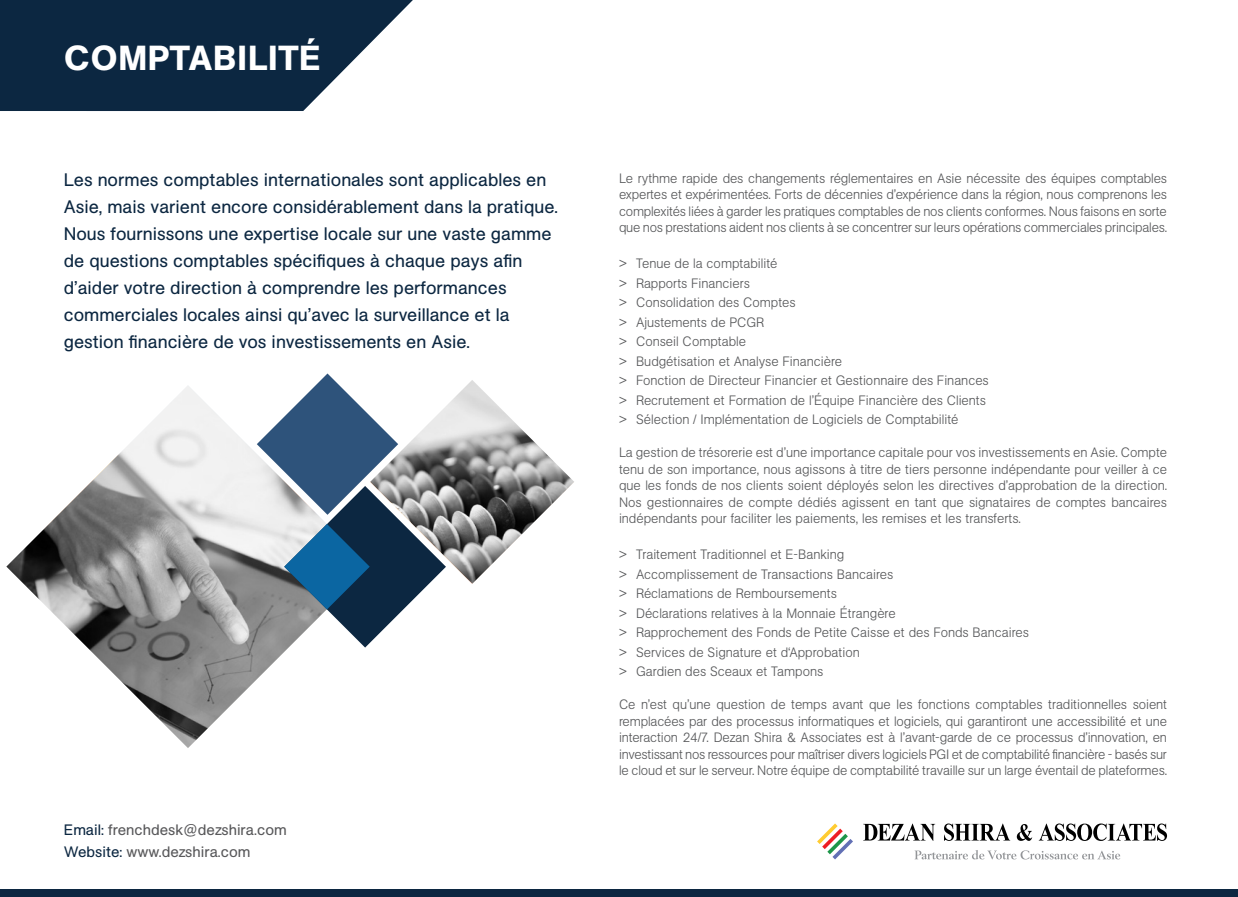
<style>
.page{position:relative;width:1238px;height:897px;background:#fff}
.page>*{position:absolute;margin:0;border:0;box-sizing:border-box;transform-origin:0 0}
.t1{font:500 34.5px "Unlimited Sans";letter-spacing:.025em;color:#fff}
.t2{font:18px/27px "Unlimited Sans";color:#0c2741}
.t3{font:15px/22.5px "Unlimited Sans";color:#59595b}
.t4{font:300 13.5px/19.5px "Unlimited Sans";color:#58595b;text-align:justify}
.s1{color:#0c2741}
</style>
<div class="page">
<svg style="left:6px;top:386px;width:282px;height:362px"></svg>
<svg style="left:0;top:0;width:413px;height:111px;background:#2c435a"></svg>
<svg style="left:257px;top:373px;width:317px;height:275px"></svg>
<div style="left:0;top:890px;width:1238px;height:7px;background:#0c2741"></div>
<svg style="left:863px;top:824px;width:72px;height:17px"></svg>
<svg style="left:944px;top:824px;width:66px;height:17px"></svg>
<svg style="left:1016px;top:824px;width:16px;height:17px"></svg>
<svg style="left:1038px;top:824px;width:129px;height:17px"></svg>
<svg style="left:817px;top:823px;width:36px;height:36px"></svg>
<svg style="left:914px;top:850px;width:206px;height:9px"></svg>
<h1 class="t1" style="left:64px;top:32px;width:258px">COMPTABILITÉ</h1>
<p class="t2" style="left:64px;top:166px;width:496px">Les normes comptables internationales sont applicables en Asie, mais varient encore considérablement dans la pratique.<br>Nous fournissons une expertise locale sur une vaste gamme de questions comptables spécifiques à chaque pays afin d’aider votre direction à comprendre les performances commerciales locales ainsi qu’avec la surveillance et la gestion financière de vos investissements en Asie.</p>
<p class="t3" style="left:64px;top:818px;width:224px"><span class="s1">Email:</span> frenchdesk@dezshira.com<br><span class="s1">Website:</span> www.dezshira.com</p>
<p class="t4" style="left:619px;top:169px;width:549px;line-height:16.5px">Le rythme rapide des changements réglementaires en Asie nécessite des équipes comptables expertes et expérimentées. Forts de décennies d’expérience dans la région, nous comprenons les complexités liées à garder les pratiques comptables de nos clients conformes. Nous faisons en sorte que nos prestations aident nos clients à se concentrer sur leurs opérations commerciales principales.</p>
<p class="t4" style="left:619px;top:253px;width:371px;text-align:left">&gt; Tenue de la comptabilité<br>&gt; Rapports Financiers<br>&gt; Consolidation des Comptes<br>&gt; Ajustements de PCGR<br>&gt; Conseil Comptable<br>&gt; Budgétisation et Analyse Financière<br>&gt; Fonction de Directeur Financier et Gestionnaire des Finances &gt; Recrutement et Formation de l’Équipe Financière des Clients &gt; Sélection / Implémentation de Logiciels de Comptabilité</p>
<p class="t4" style="left:619px;top:444px;width:549px;line-height:16.5px">La gestion de trésorerie est d’une importance capitale pour vos investissements en Asie. Compte tenu de son importance, nous agissons à titre de tiers personne indépendante pour veiller à ce que les fonds de nos clients soient déployés selon les directives d’approbation de la direction.<br>Nos gestionnaires de compte dédiés agissent en tant que signataires de comptes bancaires indépendants pour faciliter les paiements, les remises et les transferts.</p>
<p class="t4" style="left:619px;top:544px;width:411px;text-align:left">&gt; Traitement Traditionnel et E-Banking<br>&gt; Accomplissement de Transactions Bancaires<br>&gt; Réclamations de Remboursements<br>&gt; Déclarations relatives à la Monnaie Étrangère<br>&gt; Rapprochement des Fonds de Petite Caisse et des Fonds Bancaires &gt; Services de Signature et d‘Approbation<br>&gt; Gardien des Sceaux et Tampons</p>
<p class="t4" style="left:619px;top:696px;width:550px;line-height:16.5px">Ce n’est qu’une question de temps avant que les fonctions comptables traditionnelles soient remplacées par des processus informatiques et logiciels, qui garantiront une accessibilité et une interaction 24/7. Dezan Shira &amp; Associates est à l’avant-garde de ce processus d’innovation, en investissant nos ressources pour maîtriser divers logiciels PGI et de comptabilité financière - basés sur le cloud et sur le serveur. Notre équipe de comptabilité travaille sur un large éventail de plateformes.</p>
</div>
